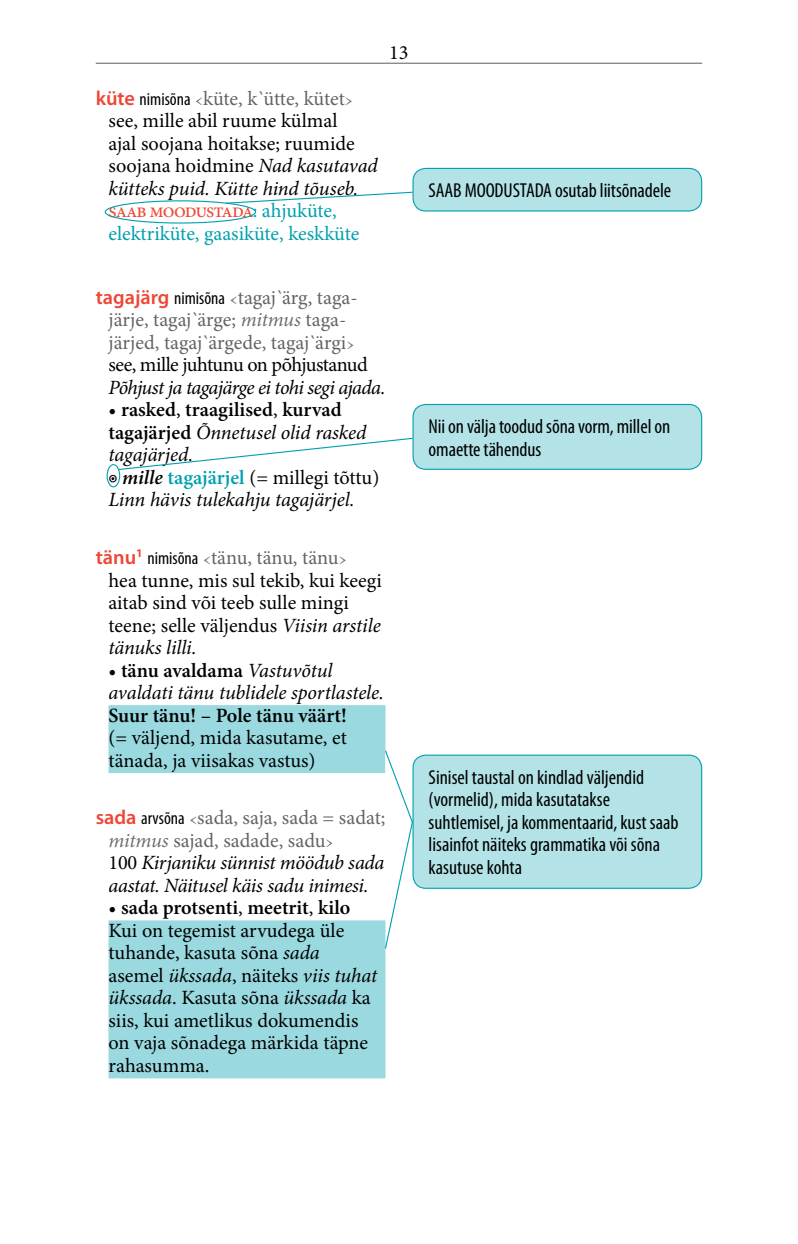
<style>
.page{position:relative;width:798px;height:1244px;background:#fff}
.page>*{position:absolute;margin:0;border:0;box-sizing:border-box;transform-origin:0 0}
.t1{font:20.25px/22.5px "Minion Pro";letter-spacing:-.015em;color:#000}
.t2{font:italic 20.25px/22.5px "Minion Pro";letter-spacing:-.015em;color:#000}
.t3{font:condensed 20.25px/22.5px "Myriad Pro";color:#000}
.t4{font:20.25px/22.5px "Minion Pro";color:#636467}
.t5{font:italic 20.25px "Minion Pro";letter-spacing:-.035em;color:#000}
.t6{font:600 20.25px "Minion Pro";letter-spacing:-.005em;color:#000}
.s1{font-family:"Myriad Pro";font-weight:600;color:#ef4735}
.s2{font-family:"Myriad Pro";font-stretch:condensed;font-size:18px}
.s3{font-family:"High Tower Text";color:#6d6f71}
.s4{color:#636467}
.s5{font-style:italic}
.s6{color:#ef4735}
.s7{color:#00a0af}
.s8{font-family:"Myriad Pro";font-stretch:condensed;font-size:18px;color:#000}
.s9{font-style:italic;color:#6d6f71}
.s10{color:#000}
.s11{font-style:normal}
.s12{font-weight:600;font-style:normal}
.s13{font-weight:600}
.s14{font-weight:600;font-style:normal;color:#00a0af}
.s15{font-family:"Myriad Pro";font-weight:600;font-style:normal;color:#ef4735}
.s16{font-family:"Myriad Pro";font-style:normal;font-stretch:condensed;font-size:18px}
.s17{font-family:"High Tower Text";font-style:normal;color:#6d6f71}
.s18{font-style:normal;color:#636467}
.s19{color:#6d6f71}
</style>
<div class="page">
<hr style="left:96px;top:63px;width:606px;height:1px;background:#6d6f71">
<div style="left:108px;top:705px;width:277px;height:23px;background:#99d9df"></div>
<div style="left:108px;top:727px;width:277px;height:23px;background:#99d9df"></div>
<div style="left:108px;top:750px;width:277px;height:23px;background:#99d9df"></div>
<div style="left:108px;top:920px;width:277px;height:23px;background:#99d9df"></div>
<div style="left:108px;top:943px;width:277px;height:23px;background:#99d9df"></div>
<div style="left:108px;top:965px;width:277px;height:23px;background:#99d9df"></div>
<div style="left:108px;top:988px;width:277px;height:23px;background:#99d9df"></div>
<div style="left:108px;top:1010px;width:277px;height:23px;background:#99d9df"></div>
<div style="left:108px;top:1033px;width:277px;height:23px;background:#99d9df"></div>
<div style="left:108px;top:1055px;width:277px;height:23px;background:#99d9df"></div>
<div style="left:413px;top:404px;width:288px;height:65px;background:#b3e3e7;border-radius:13px"></div>
<div style="left:412px;top:404px;width:290px;height:66px;border:1px solid #00a0af;border-radius:13px"></div>
<div style="left:107px;top:464px;width:13px;height:23px;border:1px solid #00a0af;border-radius:50%"></div>
<svg style="left:117px;top:437px;width:296px;height:34px"></svg>
<div style="left:413px;top:168px;width:288px;height:43px;background:#b3e3e7;border-radius:13px"></div>
<div style="left:412px;top:168px;width:290px;height:43px;border:1px solid #00a0af;border-radius:13px"></div>
<div style="left:105px;top:200px;width:151px;height:24px;border:1px solid #00a0af;border-radius:50%"></div>
<svg style="left:224px;top:191px;width:189px;height:13px"></svg>
<div style="left:413px;top:755px;width:288px;height:133px;background:#b3e3e7;border-radius:13px"></div>
<div style="left:412px;top:754px;width:290px;height:135px;border:1px solid #00a0af;border-radius:13px"></div>
<svg style="left:384px;top:749px;width:30px;height:201px"></svg>
<p class="t1" style="left:108px;top:87px;width:271px;text-indent:-13px"><span class="s1">küte</span> <span class="s2">nimisõna</span> <span class="s3">&lt;</span><span class="s4">küte, k`ütte, kütet</span><span class="s3">&gt; </span>see, mille abil ruume külmal<br>ajal soojana hoitakse; ruumide soojana hoidmine <span class="s5">Nad kasutavad kütteks puid. Kütte hind tõuseb. </span><span class="s6">saab moodustada</span><span class="s7">: ahjuküte, elektriküte, gaasiküte, keskküte</span></p>
<p class="t1" style="left:389px;top:41px;width:21px">13</p>
<p class="t4" style="left:108px;top:286px;width:261px;text-indent:-13px"><span class="s1">tagajärg</span> <span class="s8">nimisõna</span> <span class="s3">&lt;</span>tagaj`ärg, taga&shy;järje, tagaj`ärge; <span class="s9">mitmus</span> taga&shy;järjed, tagaj`ärgede, tagaj`ärgi<span class="s3">&gt; </span><span class="s10">see, mille juhtunu on põhjustanud</span></p>
<p class="t5" style="left:108px;top:373px;width:278px">Põhjust ja tagajärge ei tohi segi ajada.</p>
<p class="t2" style="left:108px;top:398px;width:272px"><span class="s11">•</span> <span class="s12">rasked</span><span class="s11">,</span> <span class="s12">traagilised</span><span class="s11">,</span> <span class="s12">kurvad tagajärjed</span> Õnnetusel olid rasked tagajärjed.<br><span class="s11">◉</span> <span class="s13">mille</span> <span class="s14">tagajärjel</span> <span class="s11">(= millegi tõttu)<br></span>Linn hävis tulekahju tagajärjel.</p>
<p class="t1" style="left:108px;top:546px;width:275px;text-indent:-13px"><span class="s1">tänu</span><sup>1</sup> <span class="s2">nimisõna</span> <span class="s3">&lt;</span><span class="s4">tänu, tänu, tänu</span><span class="s3">&gt;<br></span>hea tunne, mis sul tekib, kui keegi aitab sind või teeb sulle mingi teene; selle väljendus <span class="s5">Viisin arstile tänuks lilli.</span></p>
<p class="t2" style="left:108px;top:659px;width:277px"><span class="s11">•</span> <span class="s12">tänu avaldama</span> Vastuvõtul avaldati tänu tublidele sportlastele.</p>
<p class="t6" style="left:108px;top:701px;width:240px">Suur tänu! – Pole tänu väärt!</p>
<p class="t1" style="left:108px;top:726px;width:240px">(= väljend, mida kasutame, et tänada, ja viisakas vastus)</p>
<p class="t2" style="left:108px;top:806px;width:278px;text-indent:-13px"><span class="s15">sada</span> <span class="s16">arvsõna</span> <span class="s17">&lt;</span><span class="s18">sada, saja, sada = sadat; </span><span class="s19">mitmus</span> <span class="s18">sajad, sadade, sadu</span><span class="s17">&gt;<br></span><span class="s11">100</span> Kirjaniku sünnist möödub sada aastat. Näitusel käis sadu inimesi.</p>
<p class="t1" style="left:108px;top:896px;width:270px">• <span class="s13">sada protsenti</span>, <span class="s13">meetrit</span>, <span class="s13">kilo<br></span>Kui on tegemist arvudega üle tuhande, kasuta sõna <span class="s5">sada </span>asemel <span class="s5">ükssada</span>, näiteks <span class="s5">viis tuhat ükssada</span>. Kasuta sõna <span class="s5">ükssada</span> ka siis, kui ametlikus dokumendis on vaja sõnadega märkida täpne rahasumma.</p>
<p class="t3" style="left:428px;top:179px;width:244px">SAAB MOODUSTADA osutab liitsõnadele</p>
<p class="t3" style="left:428px;top:415px;width:243px">Nii on välja toodud sõna vorm, millel on omaette tähendus</p>
<p class="t3" style="left:428px;top:765px;width:251px">Sinisel taustal on kindlad väljendid (vormelid), mida kasutatakse suhtlemisel, ja kommentaarid, kust saab lisainfot näiteks grammatika või sõna kasutuse kohta</p>
</div>
